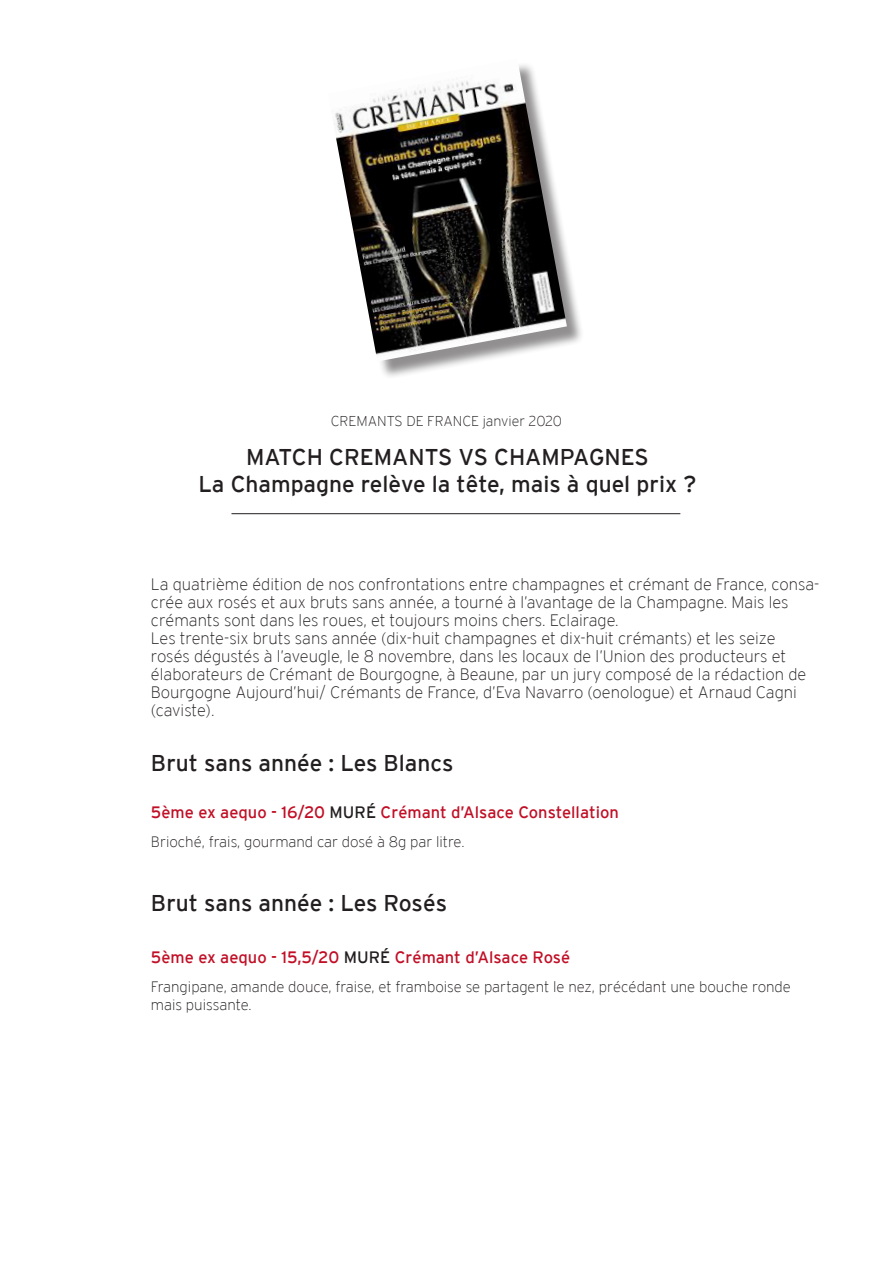
<style>
.page{position:relative;width:893px;height:1263px;background:#fff}
.page>*{position:absolute;margin:0;border:0;box-sizing:border-box;transform-origin:0 0}
.t1{font:22.8px "Interstate";color:#231f20}
.t2{font:200 16.5px/18px "Interstate";color:#231f20}
.t3{font:16.5px "Interstate";color:#c10f26}
.t4{font:200 15px/18px "Interstate";color:#231f20}
.t5{font:200 14.25px "Interstate";color:#231f20}
.s1{color:#221e1f}
</style>
<div class="page">
<div style="left:331px;top:62px;width:254px;height:318px;background:#231f20;opacity:.5"></div>
<img style="left:331px;top:62px;width:236px;height:299px">
<hr style="left:231px;top:513px;width:449px;height:1px;background:#231f20">
<p class="t5" style="left:331px;top:413px;width:233px">CREMANTS DE FRANCE janvier 2020</p>
<p class="t1" style="left:246px;top:444px;width:404px">MATCH CREMANTS VS CHAMPAGNES</p>
<p class="t1" style="left:198px;top:471px;width:499px">La Champagne relève la tête, mais à quel prix ?</p>
<p class="t2" style="left:151px;top:576px;width:670px">La quatrième édition de nos confrontations entre champagnes et crémant de France, consa&shy;crée aux rosés et aux bruts sans année, a tourné à l’avantage de la Champagne. Mais les crémants sont dans les roues, et toujours moins chers. Eclairage.</p>
<p class="t2" style="left:151px;top:630px;width:657px">Les trente-six bruts sans année (dix-huit champagnes et dix-huit crémants) et les seize rosés dégustés à l’aveugle, le 8 novembre, dans les locaux de l’Union des producteurs et élaborateurs de Crémant de Bourgogne, à Beaune, par un jury composé de la rédaction de Bourgogne Aujourd’hui/ Crémants de France, d’Eva Navarro (oenologue) et Arnaud Cagni (caviste).</p>
<p class="t1" style="left:151px;top:750px;width:304px">Brut sans année : Les Blancs</p>
<p class="t3" style="left:151px;top:803px;width:469px">5ème ex aequo - 16/20 <span class="s1">MURÉ</span> Crémant d’Alsace Constellation</p>
<p class="t4" style="left:151px;top:833px;width:315px">Brioché, frais, gourmand car dosé à 8g par litre.</p>
<p class="t1" style="left:151px;top:890px;width:298px">Brut sans année : Les Rosés</p>
<p class="t3" style="left:151px;top:948px;width:421px">5ème ex aequo - 15,5/20 <span class="s1">MURÉ</span> Crémant d’Alsace Rosé</p>
<p class="t4" style="left:151px;top:977px;width:641px">Frangipane, amande douce, fraise, et framboise se partagent le nez, précédant une bouche ronde mais puissante.</p>
</div>
